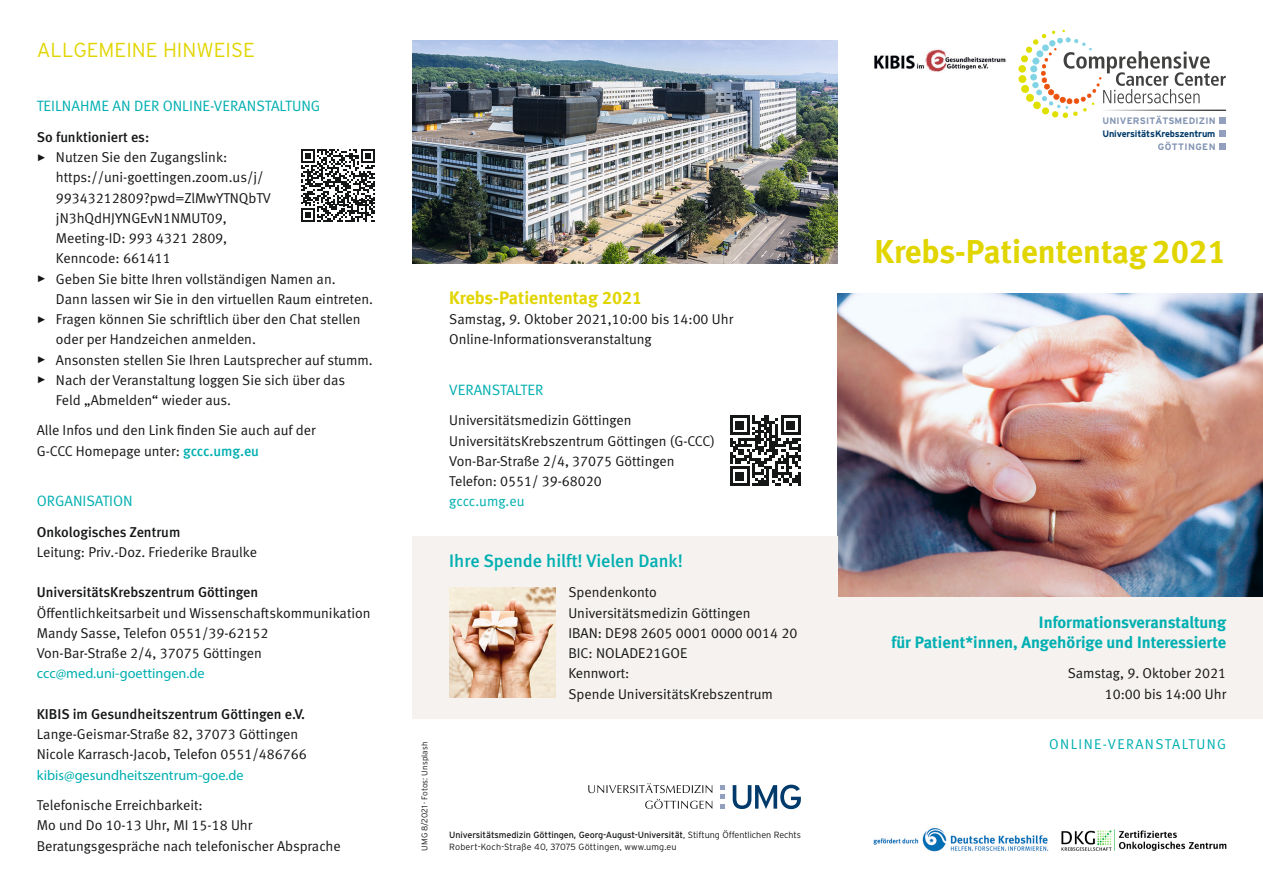
<style>
.page{position:relative;width:1263px;height:893px;background:#fff}
.page>*{position:absolute;margin:0;border:0;box-sizing:border-box;transform-origin:0 0}
.t1{font:33px "Meta Bold LF";color:#e1d500}
.t2{font:300 20.25px "Interstate";color:#e1d500}
.t3{font:18px "Meta Medium LF";color:#00afb1}
.t4{font:18px "Meta Bold LF";color:#e1d500}
.t5{font:16.5px/20.2px "Meta Bold LF";color:#00afb1;text-align:right}
.t6{font:15px "Meta Normal LF";color:#00afb1}
.t7{font:14.25px/20.2px "Meta Normal LF";color:#151616}
.t8{font:14.25px "Meta Medium LF";color:#151616}
.t9{font:14.25px "Myriad Pro";color:#00afb1}
.t10{font:14.25px "Meta Normal LF";letter-spacing:.1em;color:#00afb1}
.t11{font:14.25px "Meta Normal LF";letter-spacing:-.005em;color:#00afb1}
.t12{font:700 9.3px "Interstate";letter-spacing:-.02em;color:#003a6a}
.t13{font:700 9.3px "Interstate";letter-spacing:.02em;color:#8294b3}
.t14{font:700 9.3px "Interstate";letter-spacing:.04em;color:#8294b3}
.t15{font:300 9px/12px "Interstate";letter-spacing:.015em;color:#151616}
.t16{font:300 8.25px "Interstate";color:#151616}
.s1{font-family:"Arial";font-size:9.75px}
.s2{font-family:"Meta Medium LF";color:#00afb1}
.s3{font-weight:400}
</style>
<div class="page">
<img style="left:838px;top:293px;width:425px;height:304px">
<div style="left:838px;top:597px;width:425px;height:122px;background:#f5f2f0"></div>
<div style="left:412px;top:537px;width:426px;height:182px;background:#f5f2f0"></div>
<img style="left:1061px;top:829px;width:165px;height:22px">
<svg style="left:1018px;top:30px;width:208px;height:88px"></svg>
<img style="left:1102px;top:110px;width:124px;height:1px">
<div style="left:1219px;top:118px;width:7px;height:6px;background:#939fbe"></div>
<div style="left:1219px;top:131px;width:7px;height:6px;background:#939fbe"></div>
<div style="left:1219px;top:144px;width:7px;height:6px;background:#939fbe"></div>
<img style="left:449px;top:587px;width:107px;height:111px">
<img style="left:412px;top:41px;width:426px;height:222px">
<svg style="left:730px;top:415px;width:70px;height:71px"></svg>
<img style="left:873px;top:828px;width:175px;height:23px">
<svg style="left:301px;top:149px;width:74px;height:73px"></svg>
<svg style="left:733px;top:785px;width:68px;height:24px"></svg>
<svg style="left:588px;top:783px;width:124px;height:10px"></svg>
<svg style="left:645px;top:799px;width:67px;height:10px"></svg>
<svg style="left:720px;top:785px;width:5px;height:24px"></svg>
<img style="left:874px;top:49px;width:132px;height:23px">
<h2 class="t2" style="left:37px;top:38px;width:220px">ALLGEMEINE HINWEISE</h2>
<p class="t6" style="left:37px;top:98px;width:285px">TEILNAHME AN DER ONLINE-VERANSTALTUNG</p>
<p class="t8" style="left:37px;top:129px;width:114px">So funktioniert es:</p>
<p class="t7" style="left:37px;top:147px;width:192px"><span class="s1">►</span> Nutzen Sie den Zugangslink:</p>
<p class="t7" style="left:56px;top:167px;width:209px">https://uni-goettingen.zoom.us/j/</p>
<p class="t7" style="left:56px;top:187px;width:216px">99343212809?pwd=ZlMwYTNQbTV</p>
<p class="t7" style="left:56px;top:208px;width:172px">jN3hQdHJYNGEvN1NMUT09,</p>
<p class="t7" style="left:56px;top:228px;width:173px">Meeting-ID: 993 4321 2809,</p>
<p class="t7" style="left:56px;top:248px;width:116px">Kenncode: 661411</p>
<p class="t7" style="left:37px;top:268px;width:300px"><span class="s1">►</span> Geben Sie bitte Ihren vollständigen Namen an.</p>
<p class="t7" style="left:56px;top:289px;width:319px">Dann lassen wir Sie in den virtuellen Raum eintreten.</p>
<p class="t7" style="left:37px;top:309px;width:325px"><span class="s1">►</span> Fragen können Sie schriftlich über den Chat stellen</p>
<p class="t7" style="left:56px;top:329px;width:201px">oder per Handzeichen anmelden.</p>
<p class="t7" style="left:37px;top:349px;width:338px"><span class="s1">►</span> Ansonsten stellen Sie Ihren Lautsprecher auf stumm.</p>
<p class="t7" style="left:37px;top:370px;width:310px"><span class="s1">►</span> Nach der Veranstaltung loggen Sie sich über das</p>
<p class="t7" style="left:56px;top:390px;width:177px">Feld „Abmelden“ wieder aus.</p>
<p class="t7" style="left:37px;top:420px;width:280px">Alle Infos und den Link finden Sie auch auf der<br>G-CCC Homepage unter: <span class="s2">gccc.umg.eu</span></p>
<p class="t6" style="left:37px;top:492px;width:97px">ORGANISATION</p>
<p class="t8" style="left:37px;top:523px;width:145px">Onkologisches Zentrum</p>
<p class="t7" style="left:37px;top:542px;width:222px">Leitung: Priv.-Doz. Friederike Braulke</p>
<p class="t8" style="left:37px;top:584px;width:223px">UniversitätsKrebszentrum Göttingen</p>
<p class="t7" style="left:37px;top:602px;width:335px">Öffentlichkeitsarbeit und Wissenschaftskommunikation<br>Mandy Sasse, Telefon 0551/39-62152<br>Von-Bar-Straße 2/4, 37075 Göttingen</p>
<p class="t9" style="left:37px;top:665px;width:169px">ccc@med.uni-goettingen.de</p>
<p class="t8" style="left:37px;top:706px;width:270px">KIBIS im Gesundheitszentrum Göttingen e.V.</p>
<p class="t7" style="left:37px;top:724px;width:271px">Lange-Geismar-Straße 82, 37073 Göttingen<br>Nicole Karrasch-Jacob, Telefon 0551/486766</p>
<p class="t9" style="left:37px;top:766px;width:208px">kibis@gesundheitszentrum-goe.de</p>
<p class="t7" style="left:37px;top:795px;width:305px">Telefonische Erreichbarkeit:<br>Mo und Do 10-13 Uhr, MI 15-18 Uhr<br>Beratungsgespräche nach telefonischer Absprache</p>
<p class="t16" style="left:420px;top:851px;width:110px;rotate:-90deg">UMG 8/2021 · Fotos: Unsplash</p>
<p class="t4" style="left:449px;top:287px;width:195px">Krebs-Patiententag 2021</p>
<p class="t7" style="left:449px;top:309px;width:285px">Samstag, 9. Oktober 2021,10:00 bis 14:00 Uhr<br>Online-Informationsveranstaltung</p>
<p class="t6" style="left:449px;top:381px;width:95px">VERANSTALTER</p>
<p class="t7" style="left:449px;top:410px;width:267px">Universitätsmedizin Göttingen UniversitätsKrebszentrum Göttingen (G-CCC)<br>Von-Bar-Straße 2/4, 37075 Göttingen Telefon: 0551/ 39-68020</p>
<p class="t11" style="left:449px;top:493px;width:77px">gccc.umg.eu</p>
<p class="t3" style="left:449px;top:550px;width:235px">Ihre Spende hilft! Vielen Dank!</p>
<p class="t7" style="left:568px;top:582px;width:230px">Spendenkonto<br>Universitätsmedizin Göttingen<br>IBAN: DE98 2605 0001 0000 0014 20<br>BIC: NOLADE21GOE<br>Kennwort:<br>Spende UniversitätsKrebszentrum</p>
<p class="t15" style="left:449px;top:829px;width:353px"><span class="s3">Universitätsmedizin Göttingen, Georg-August-Universität</span>, Stiftung Öffentlichen Rechts<br>Robert-Koch-Straße 40, 37075 Göttingen, www.umg.eu</p>
<p class="t13" style="left:1102px;top:116px;width:115px">UNIVERSITÄTSMEDIZIN</p>
<p class="t12" style="left:1102px;top:129px;width:115px">UniversitätsKrebszentrum</p>
<p class="t14" style="left:1158px;top:142px;width:59px">GÖTTINGEN</p>
<h1 class="t1" style="left:875px;top:232px;width:353px">Krebs-Patiententag 2021</h1>
<p class="t5" style="left:891px;top:612px;width:336px">Informationsveranstaltung<br>für Patient*innen, Angehörige und Interessierte</p>
<p class="t7" style="left:1068px;top:663px;width:160px;text-align:right">Samstag, 9. Oktober 2021<br>10:00 bis 14:00 Uhr</p>
<p class="t10" style="left:1049px;top:736px;width:178px">ONLINE-VERANSTALTUNG</p>
</div>
